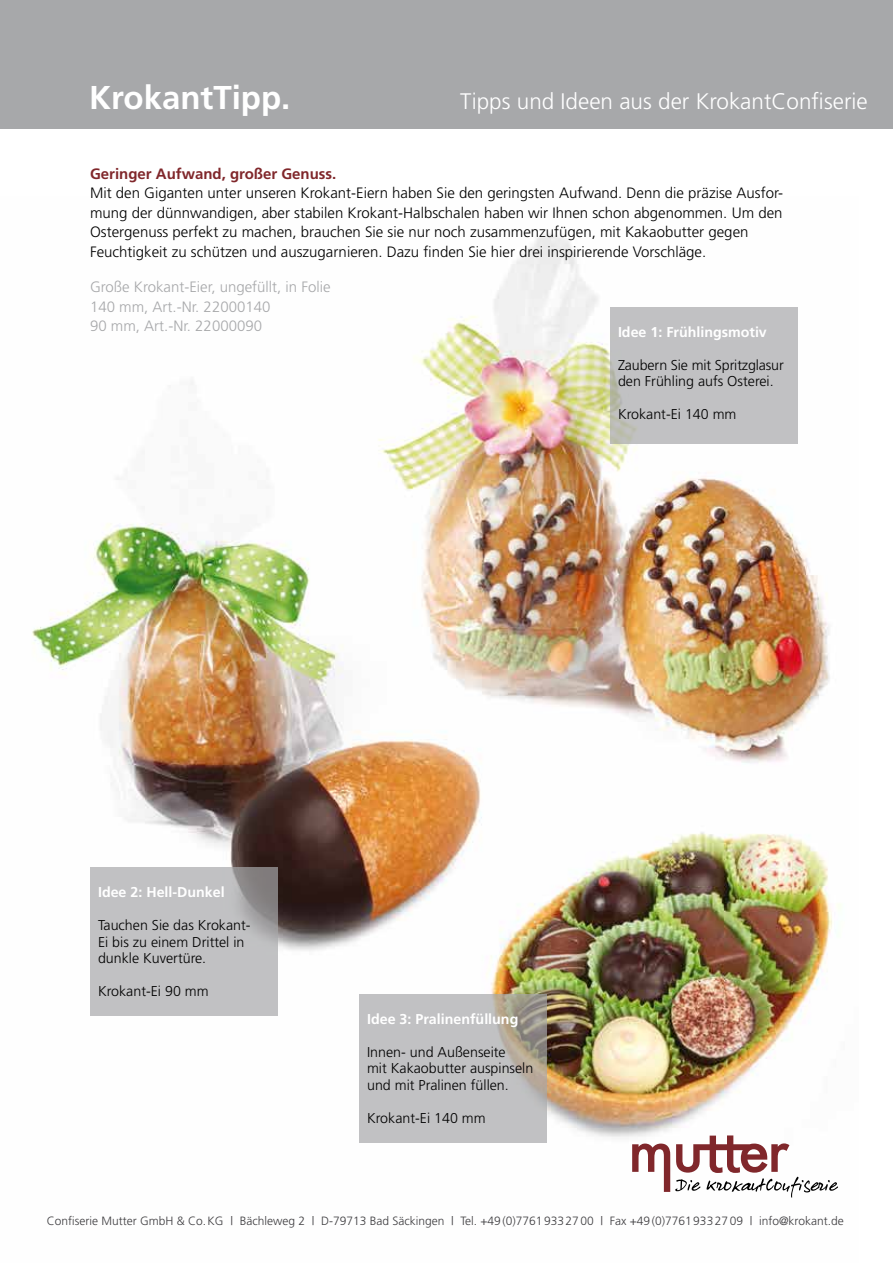
<style>
.page{position:relative;width:893px;height:1263px;background:#fff}
.page>*{position:absolute;margin:0;border:0;box-sizing:border-box;transform-origin:0 0}
.t1{font:700 33px "Frutiger";color:#fff}
.t2{font:300 22.5px "Frutiger";color:#fff}
.t3{font:300 15px/19.5px "Frutiger";color:#000}
.t4{font:300 15px/19.5px "Frutiger";color:#a7a8aa}
.t5{font:700 15px "Frutiger";color:#80272b}
.t6{font:300 14.25px/16.5px "Frutiger";color:#000}
.t7{font:700 14.25px "Frutiger";color:#fff}
.t8{font:300 12px "Frutiger";color:#3e3d40}
</style>
<div class="page">
<img style="left:32px;top:234px;width:809px;height:964px">
<div style="left:610px;top:307px;width:187px;height:136px;background:#c1c1c3"></div>
<div style="left:0;top:0;width:893px;height:129px;background:#a7a8aa"></div>
<svg style="left:90px;top:867px;width:187px;height:149px;background:#bcbcbe"></svg>
<svg style="left:359px;top:994px;width:187px;height:149px;background:#bdbcbb"></svg>
<svg style="left:632px;top:1135px;width:206px;height:62px"></svg>
<h1 class="t1" style="left:89px;top:79px;width:203px">KrokantTipp.</h1>
<h2 class="t2" style="left:460px;top:89px;width:409px">Tipps und Ideen aus der KrokantConfiserie</h2>
<p class="t5" style="left:90px;top:165px;width:248px">Geringer Aufwand, großer Genuss.</p>
<p class="t3" style="left:90px;top:183px;width:695px">Mit den Giganten unter unseren Krokant-Eiern haben Sie den geringsten Aufwand. Denn die präzise Ausfor&shy;mung der dünnwandigen, aber stabilen Krokant-Halbschalen haben wir Ihnen schon abgenommen. Um den Ostergenuss perfekt zu machen, brauchen Sie sie nur noch zusammenzufügen, mit Kakaobutter gegen Feuchtigkeit zu schützen und auszugarnieren. Dazu finden Sie hier drei inspirierende Vorschläge.</p>
<p class="t4" style="left:90px;top:277px;width:242px">Große Krokant-Eier, ungefüllt, in Folie<br>140 mm, Art.-Nr. 22000140<br>90 mm, Art.-Nr. 22000090</p>
<p class="t7" style="left:618px;top:323px;width:150px">Idee 1: Frühlingsmotiv</p>
<p class="t6" style="left:618px;top:357px;width:167px">Zaubern Sie mit Spritzglasur den Frühling aufs Osterei.</p>
<p class="t6" style="left:618px;top:406px;width:120px">Krokant-Ei 140 mm</p>
<p class="t7" style="left:98px;top:884px;width:128px">Idee 2: Hell-Dunkel</p>
<p class="t6" style="left:98px;top:917px;width:154px">Tauchen Sie das Krokant-<br>Ei bis zu einem Drittel in dunkle Kuvertüre.</p>
<p class="t6" style="left:98px;top:983px;width:112px">Krokant-Ei 90 mm</p>
<p class="t7" style="left:367px;top:1010px;width:153px">Idee 3: Pralinenfüllung</p>
<p class="t6" style="left:367px;top:1043px;width:168px">Innen- und Außenseite<br>mit Kakaobutter auspinseln und mit Pralinen füllen.</p>
<p class="t6" style="left:367px;top:1109px;width:120px">Krokant-Ei 140 mm</p>
<p class="t8" style="left:47px;top:1213px;width:798px">Confiserie Mutter GmbH &amp; Co.KG | Bächleweg 2 | D-79713 Bad Säckingen | Tel. +49(0)77619332700 | Fax +49(0)77619332709 | info@krokant.de</p>
</div>
